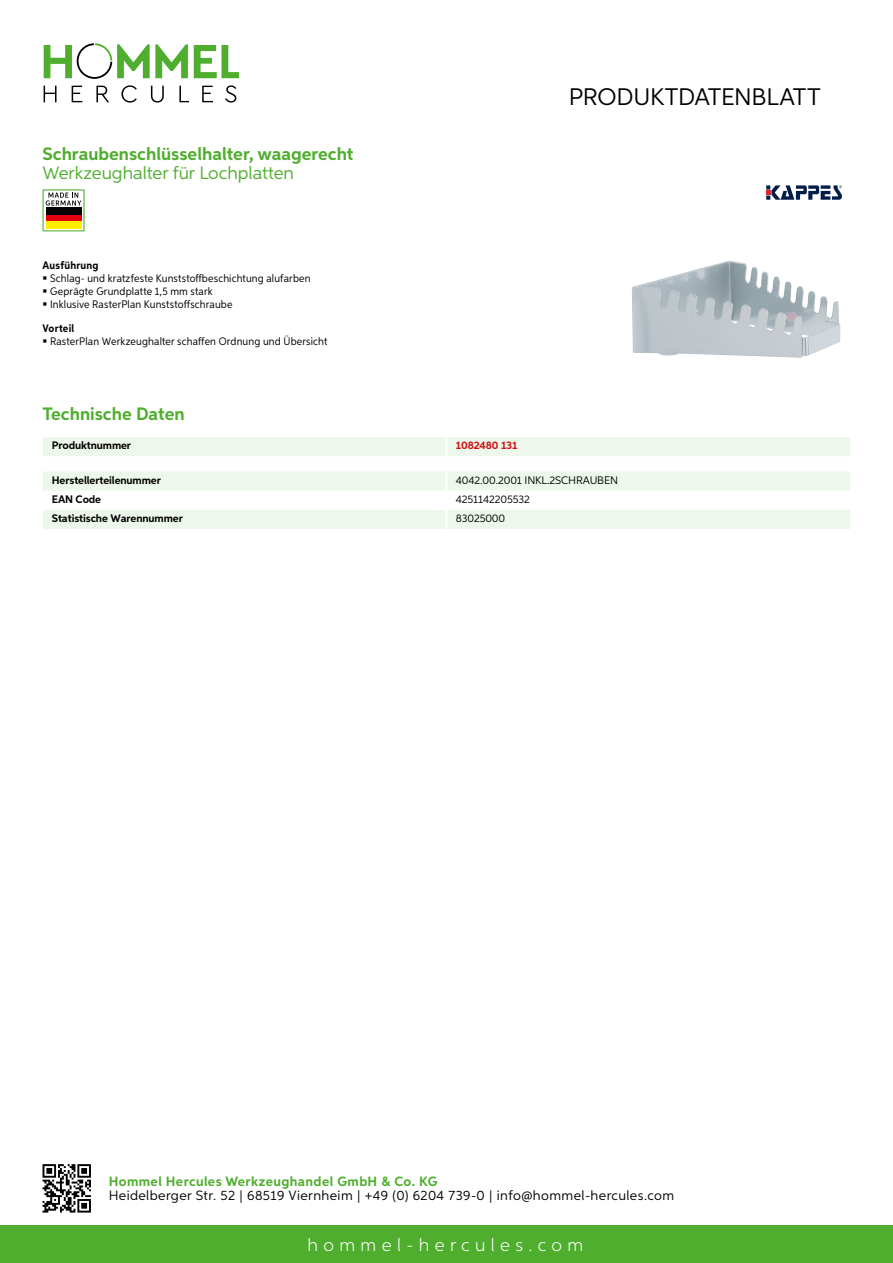
<style>
.page{position:relative;width:893px;height:1263px;background:#fff}
.page>*{position:absolute;margin:0;border:0;box-sizing:border-box;transform-origin:0 0}
.t1{font:24px "Aspira";letter-spacing:-.01em;color:#000}
.t2{font:700 18px "Aspira";color:#50ae2f}
.t3{font:18px "Aspira";color:#50ae2f}
.t4{font:300 18px "Aspira";letter-spacing:.3em;color:#fff}
.t5{font:13.5px "Aspira";letter-spacing:.03em;color:#000}
.t6{font:700 13.5px "Aspira";letter-spacing:.03em;color:#50ae2f}
.t7{font:10.95px/12.8px "Aspira Nar";letter-spacing:.015em;color:#000}
.t8{font:700 10.95px "Aspira";letter-spacing:-.01em;color:#000}
.t9{font:10.95px "Aspira";letter-spacing:-.01em;color:#000}
.t10{font:700 10.95px "Aspira Nar";letter-spacing:.02em;color:#000}
.t11{font:700 10.95px "Aspira";letter-spacing:-.01em;color:#cd1013}
</style>
<div class="page">
<div style="left:0;top:1226px;width:893px;height:37px;background:#50ae2f"></div>
<svg style="left:43px;top:1164px;width:48px;height:48px"></svg>
<svg style="left:194px;top:45px;width:45px;height:33px"></svg>
<svg style="left:44px;top:43px;width:144px;height:36px"></svg>
<svg style="left:44px;top:86px;width:13px;height:16px"></svg>
<svg style="left:72px;top:86px;width:10px;height:16px"></svg>
<svg style="left:96px;top:86px;width:13px;height:16px"></svg>
<svg style="left:121px;top:85px;width:16px;height:18px"></svg>
<svg style="left:151px;top:86px;width:13px;height:17px"></svg>
<svg style="left:179px;top:86px;width:10px;height:16px"></svg>
<svg style="left:202px;top:86px;width:11px;height:16px"></svg>
<svg style="left:225px;top:85px;width:11px;height:18px"></svg>
<div style="left:43px;top:437px;width:807px;height:19px;background:#eef7eb"></div>
<hr style="left:445px;top:437px;width:3px;height:19px;background:#fff">
<svg style="left:43px;top:472px;width:807px;height:57px"></svg>
<hr style="left:445px;top:510px;width:3px;height:19px;background:#fff">
<svg style="left:43px;top:189px;width:42px;height:42px"></svg>
<div style="left:46px;top:214px;width:35px;height:7px;background:#e3000b"></div>
<div style="left:46px;top:208px;width:35px;height:7px;background:#000"></div>
<div style="left:46px;top:221px;width:35px;height:7px;background:#ffed00"></div>
<img style="left:632px;top:260px;width:209px;height:98px">
<svg style="left:766px;top:185px;width:76px;height:15px"></svg>
<h2 class="t2" style="left:43px;top:142px;width:313px">Schraubenschlüsselhalter, waagerecht</h2>
<h2 class="t3" style="left:43px;top:162px;width:253px">Werkzeughalter für Lochplatten</h2>
<p class="t10" style="left:43px;top:259px;width:58px">Ausführung</p>
<p class="t7" style="left:50px;top:272px;width:262px">Schlag- und kratzfeste Kunststoffbeschichtung alufarben<br>Geprägte Grundplatte 1,5 mm stark<br>Inklusive RasterPlan Kunststoffschraube</p>
<p class="t10" style="left:43px;top:322px;width:33px">Vorteil</p>
<p class="t7" style="left:50px;top:334px;width:279px">RasterPlan Werkzeughalter schaffen Ordnung und Übersicht</p>
<h1 class="t1" style="left:569px;top:82px;width:253px">Produktdatenblatt</h1>
<h2 class="t2" style="left:43px;top:403px;width:144px">Technische Daten</h2>
<p class="t8" style="left:52px;top:438px;width:81px">Produktnummer</p>
<p class="t11" style="left:456px;top:438px;width:63px">1082480 131</p>
<p class="t8" style="left:52px;top:473px;width:111px">Herstellerteilenummer</p>
<p class="t9" style="left:456px;top:473px;width:128px">4042.00.2001 INKL.2SCHRAUBEN</p>
<p class="t8" style="left:52px;top:492px;width:51px">EAN Code</p>
<p class="t9" style="left:456px;top:492px;width:75px">4251142205532</p>
<p class="t8" style="left:52px;top:511px;width:132px">Statistische Warennummer</p>
<p class="t9" style="left:456px;top:511px;width:51px">83025000</p>
<p class="t6" style="left:109px;top:1172px;width:330px">Hommel Hercules Werkzeughandel GmbH &amp; Co. KG</p>
<p class="t5" style="left:109px;top:1187px;width:567px">Heidelberger Str. 52 | 68519 Viernheim | +49 (0) 6204 739-0 | info@hommel-hercules.com</p>
<h2 class="t4" style="left:307px;top:1234px;width:277px">hommel-hercules.com</h2>
</div>
